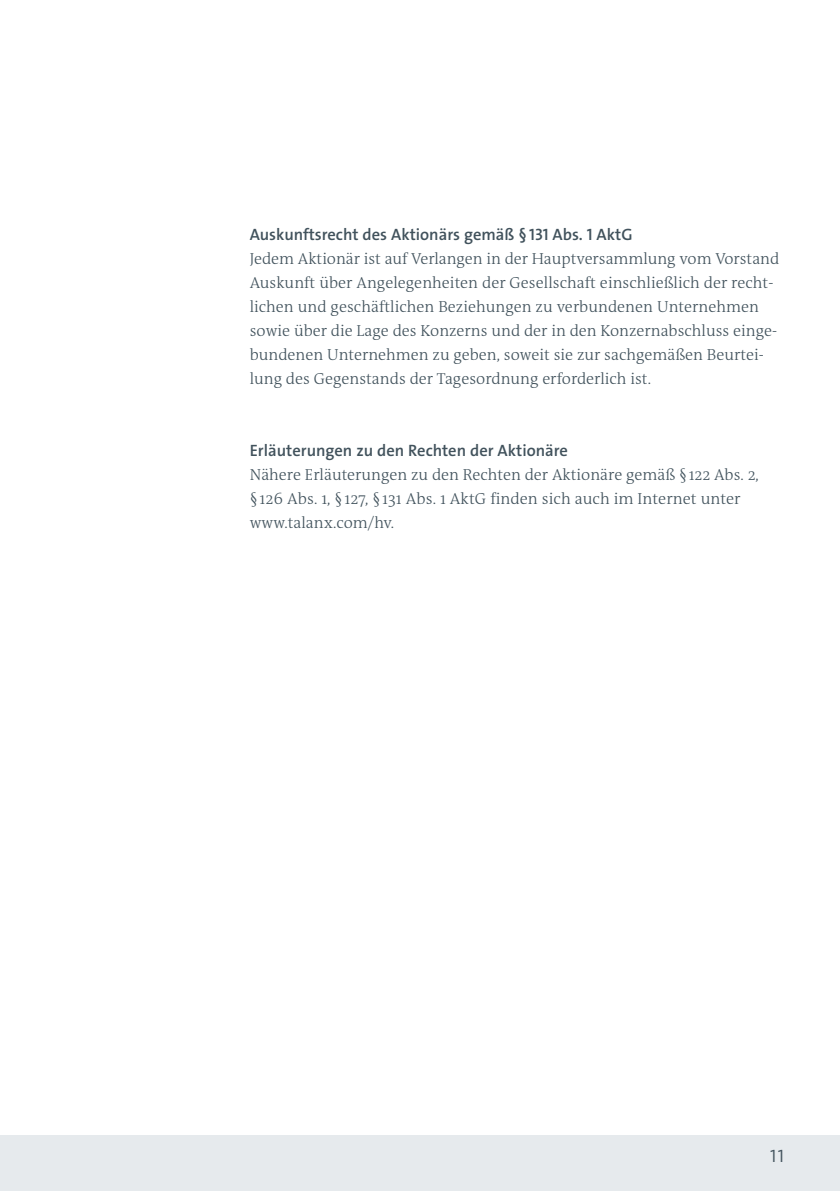
<style>
.page{position:relative;width:840px;height:1191px;background:#fff}
.page>*{position:absolute;margin:0;border:0;box-sizing:border-box;transform-origin:0 0}
.t1{font:18px "The Sans LP4 Se Lig";color:#41525c}
.t2{font:16.4px "The Sans LP6 Se Bld";color:#41525c}
.t3{font:300 16px/24px "The Antiqua B W3";color:#41525c}
</style>
<div class="page">
<div style="left:0;top:1134px;width:839px;height:57px;background:#e6eaed"></div>
<p class="t2" style="left:249px;top:228px;width:384px">Auskunftsrecht des Aktionärs gemäß § 131 Abs. 1 AktG</p>
<p class="t3" style="left:249px;top:248px;width:530px">Jedem Aktionär ist auf Verlangen in der Hauptversammlung vom Vorstand Auskunft über Angelegenheiten der Gesellschaft einschließlich der recht&shy;lichen und geschäftlichen Beziehungen zu verbundenen Unternehmen sowie über die Lage des Konzerns und der in den Konzernabschluss einge&shy;bundenen Unternehmen zu geben, soweit sie zur sachgemäßen Beurtei&shy;lung des Gegenstands der Tagesordnung erforderlich ist.</p>
<p class="t2" style="left:249px;top:444px;width:319px">Erläuterungen zu den Rechten der Aktionäre</p>
<p class="t3" style="left:249px;top:464px;width:510px">Nähere Erläuterungen zu den Rechten der Aktionäre gemäß § 122 Abs. 2, § 126 Abs. 1, § 127, § 131 Abs. 1 AktG finden sich auch im Internet unter www.talanx.com/hv.</p>
<p class="t1" style="left:769px;top:1148px;width:15px">11</p>
</div>
